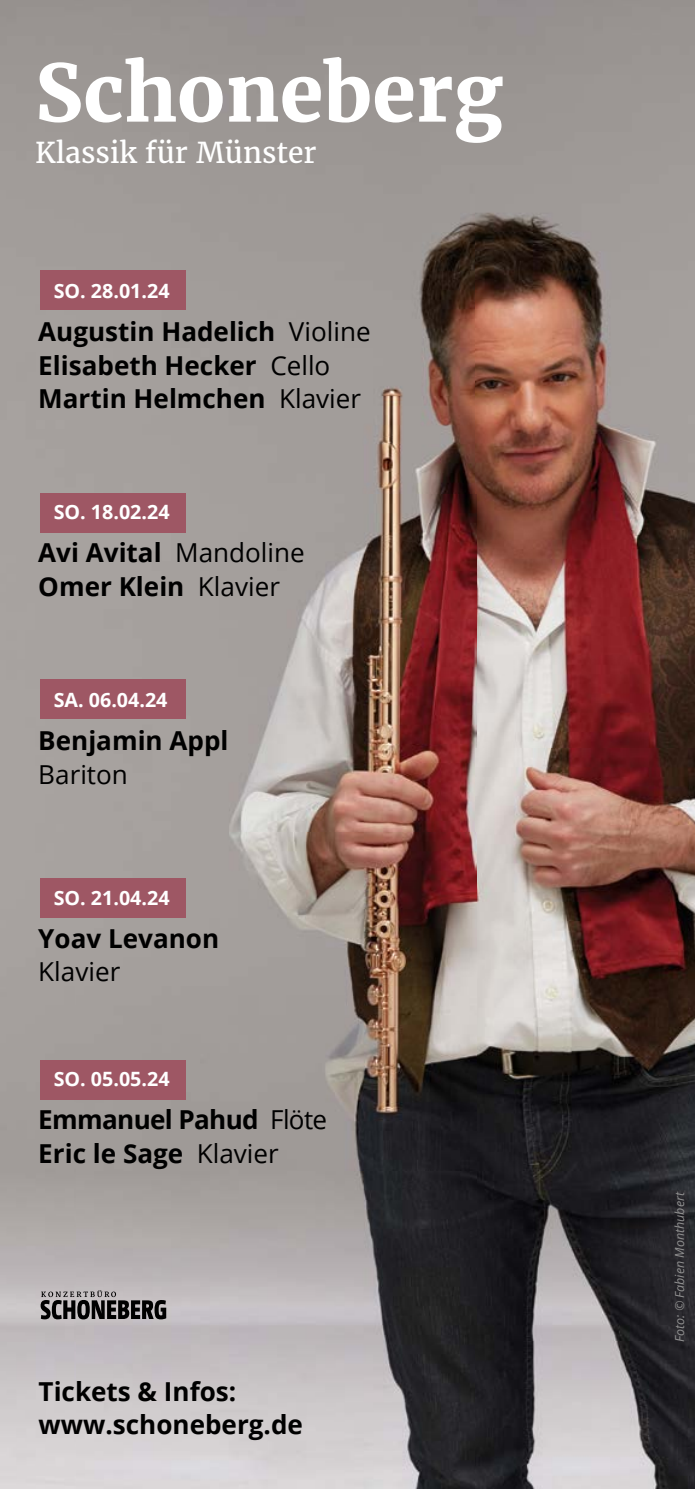
<style>
.page{position:relative;width:695px;height:1489px;background:#fff}
.page>*{position:absolute;margin:0;border:0;box-sizing:border-box;transform-origin:0 0}
.t1{font:700 78.75px "Merriweather";color:#fff}
.t2{font:28.5px "Merriweather";color:#fff}
.t3{font:700 26px/33.2px "Open Sans";color:#000}
.t4{font:700 26px/33.2px "Open Sans";letter-spacing:-.025em;color:#000}
.t5{font:26px "Open Sans";color:#000}
.t6{font:700 19.75px "Open Sans";color:#fff}
.t7{font:italic 12.5px "Open Sans";color:#909090}
.s1{font-weight:400}
</style>
<div class="page">
<img style="left:0;top:0;width:694px;height:1488px">
<img style="left:77px;top:157px;width:617px;height:1331px">
<svg style="left:41px;top:1290px;width:125px;height:29px;background:#6c696a"></svg>
<div style="left:40px;top:1059px;width:145px;height:40px;background:#9e5764"></div>
<div style="left:40px;top:878px;width:145px;height:39px;background:#9e5764"></div>
<div style="left:40px;top:679px;width:145px;height:40px;background:#9e5764"></div>
<div style="left:40px;top:493px;width:145px;height:39px;background:#9e5764"></div>
<div style="left:40px;top:270px;width:145px;height:39px;background:#9e5764"></div>
<h1 class="t1" style="left:35px;top:44px;width:469px">Schoneberg</h1>
<p class="t2" style="left:35px;top:135px;width:283px">Klassik für Münster</p>
<p class="t6" style="left:54px;top:277px;width:117px">SO. 28.01.24</p>
<p class="t3" style="left:38px;top:315px;width:334px">Augustin Hadelich <span class="s1">Violine<br></span>Elisabeth Hecker <span class="s1">Cello<br></span>Martin Helmchen <span class="s1">Klavier</span></p>
<p class="t6" style="left:54px;top:498px;width:117px">SO. 18.02.24</p>
<p class="t3" style="left:38px;top:535px;width:268px">Avi Avital <span class="s1">Mandoline<br></span>Omer Klein <span class="s1">Klavier</span></p>
<p class="t6" style="left:54px;top:685px;width:115px">SA. 06.04.24</p>
<p class="t3" style="left:38px;top:723px;width:191px">Benjamin Appl</p>
<p class="t5" style="left:38px;top:756px;width:91px">Bariton</p>
<p class="t6" style="left:54px;top:883px;width:117px">SO. 21.04.24</p>
<p class="t3" style="left:38px;top:921px;width:182px">Yoav Levanon</p>
<p class="t5" style="left:38px;top:954px;width:83px">Klavier</p>
<p class="t6" style="left:54px;top:1064px;width:117px">SO. 05.05.24</p>
<p class="t4" style="left:38px;top:1102px;width:290px">Emmanuel Pahud <span class="s1">Flöte<br></span>Eric le Sage <span class="s1">Klavier</span></p>
<p class="t3" style="left:39px;top:1374px;width:266px">Tickets &amp; Infos: www.schoneberg.de</p>
<p class="t7" style="left:671px;top:1341px;width:151px;rotate:-90deg">Foto: © Fabien Monthubert</p>
</div>
